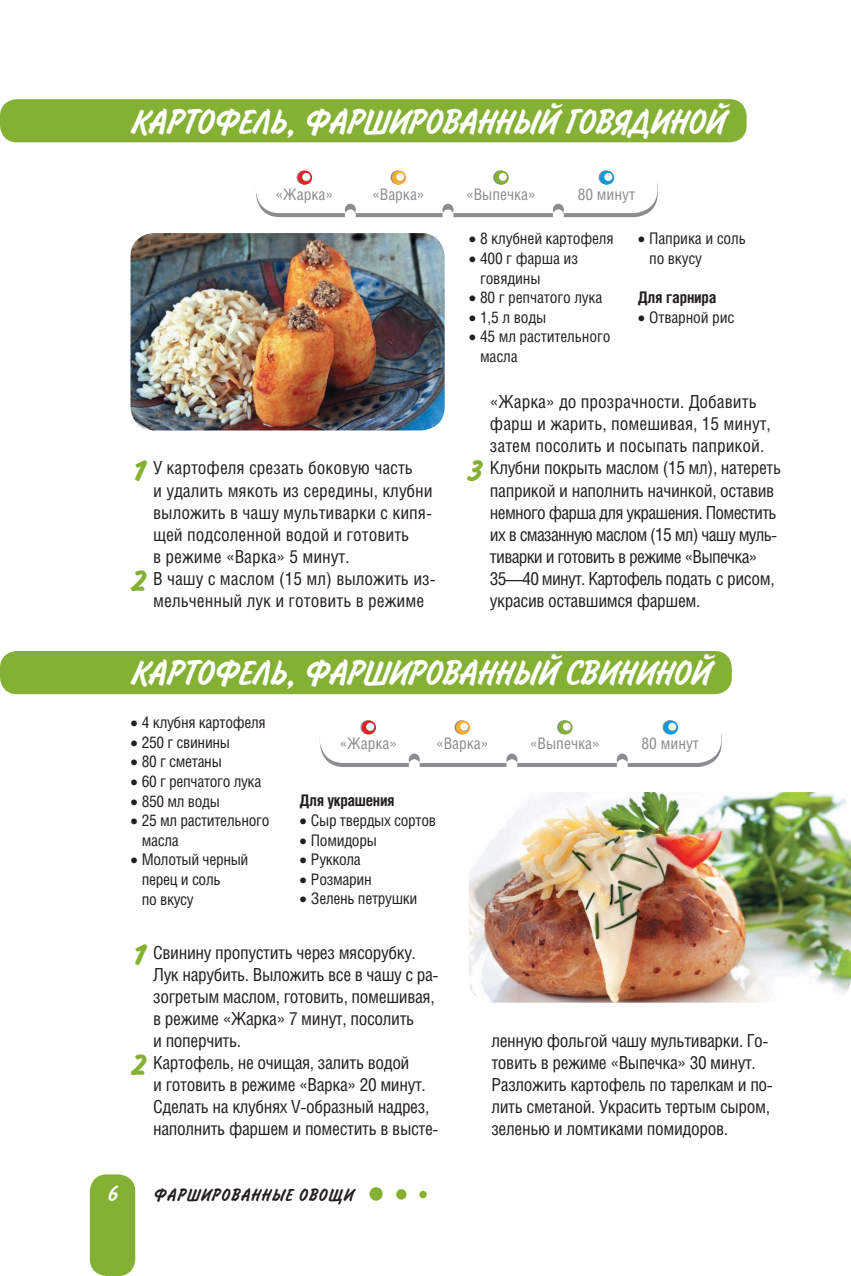
<style>
.page{position:relative;width:851px;height:1276px;background:#fff}
.page>*{position:absolute;margin:0;border:0;box-sizing:border-box;transform-origin:0 0}
.zag_2{font:36px "Inform";letter-spacing:-.01em;color:#fff}
.koloncifra{font:22px "Inform";color:#fff}
.t1{font:18px/22px "Helios Cond";letter-spacing:-.02em;color:#231f20}
.t2{font:18px/22px "Helios Cond";color:#231f20}
.t3{font:18px/22px "Helios Cond";letter-spacing:-.04em;color:#231f20}
.koloncifra-2{font:18px "Inform";letter-spacing:.06em;color:#231f20}
.t4{font:16px/19.6px "Helios Cond";letter-spacing:-.02em;color:#231f20}
.rejim{font:16px "Helios Cond";color:#8a8c8f}
.ingred{font:700 16px "Helios Cond";letter-spacing:-.02em;color:#231f20}
.s1{font-family:"Inform";font-weight:700;font-size:30px;color:#84b133}
</style>
<div class="page">
<div style="left:90px;top:1174px;width:45px;height:102px;background:#84b133;border-radius:17px"></div>
<svg style="left:369px;top:1187px;width:57px;height:13px"></svg>
<div style="left:320px;top:713px;width:401px;height:54px;background:#8a8c8f;border-radius:24px"></div>
<div style="left:319px;top:708px;width:402px;height:55px;background:#fff;border-radius:24px"></div>
<svg style="left:454px;top:720px;width:14px;height:14px"></svg>
<svg style="left:456px;top:720px;width:14px;height:14px"></svg>
<div style="left:460px;top:723px;width:8px;height:7px;background:#fff;border-radius:50%"></div>
<svg style="left:557px;top:720px;width:14px;height:14px"></svg>
<svg style="left:558px;top:720px;width:14px;height:14px"></svg>
<svg style="left:562px;top:723px;width:9px;height:8px"></svg>
<div style="left:562px;top:723px;width:8px;height:7px;background:#fff;border-radius:50%"></div>
<svg style="left:360px;top:720px;width:14px;height:14px"></svg>
<svg style="left:362px;top:720px;width:14px;height:14px"></svg>
<div style="left:366px;top:723px;width:8px;height:7px;background:#fff;border-radius:50%"></div>
<svg style="left:662px;top:720px;width:14px;height:14px"></svg>
<svg style="left:664px;top:720px;width:14px;height:14px"></svg>
<div style="left:668px;top:723px;width:8px;height:7px;background:#fff;border-radius:50%"></div>
<svg style="left:408px;top:753px;width:11px;height:12px"></svg>
<div style="left:408px;top:759px;width:11px;height:12px;background:#fff;border-radius:50%"></div>
<div style="left:506px;top:753px;width:11px;height:12px;background:#8a8c8f;border-radius:50%"></div>
<div style="left:506px;top:759px;width:11px;height:12px;background:#fff;border-radius:50%"></div>
<svg style="left:616px;top:753px;width:11px;height:12px"></svg>
<div style="left:616px;top:759px;width:11px;height:12px;background:#fff;border-radius:50%"></div>
<div style="left:0;top:99px;width:746px;height:43px;background:#84b133;border-radius:17px"></div>
<img style="left:130px;top:233px;width:314px;height:197px">
<img style="left:468px;top:792px;width:382px;height:210px">
<div style="left:0;top:651px;width:731px;height:43px;background:#84b133;border-radius:17px"></div>
<div style="left:256px;top:163px;width:401px;height:54px;background:linear-gradient(to right,#909295,#959799);border-radius:24px"></div>
<div style="left:255px;top:159px;width:402px;height:54px;background:#fff;border-radius:24px"></div>
<svg style="left:390px;top:170px;width:14px;height:14px"></svg>
<svg style="left:392px;top:171px;width:14px;height:14px"></svg>
<div style="left:396px;top:173px;width:8px;height:8px;background:#fff;border-radius:50%"></div>
<svg style="left:493px;top:170px;width:14px;height:14px"></svg>
<svg style="left:494px;top:171px;width:14px;height:14px"></svg>
<div style="left:499px;top:173px;width:8px;height:8px;background:#e8e8e9;border-radius:50%"></div>
<div style="left:499px;top:173px;width:7px;height:8px;background:#fff;border-radius:50%"></div>
<svg style="left:296px;top:170px;width:14px;height:14px"></svg>
<svg style="left:298px;top:171px;width:14px;height:14px"></svg>
<div style="left:302px;top:173px;width:8px;height:8px;background:#fff;border-radius:50%"></div>
<svg style="left:598px;top:170px;width:14px;height:14px"></svg>
<svg style="left:600px;top:171px;width:14px;height:14px"></svg>
<div style="left:604px;top:173px;width:8px;height:8px;background:#fff;border-radius:50%"></div>
<div style="left:345px;top:204px;width:11px;height:12px;background:#8a8c8f;border-radius:50%"></div>
<div style="left:345px;top:209px;width:11px;height:12px;background:#fff;border-radius:50%"></div>
<div style="left:442px;top:204px;width:11px;height:12px;background:#8a8c8f;border-radius:50%"></div>
<div style="left:442px;top:209px;width:11px;height:12px;background:#fff;border-radius:50%"></div>
<div style="left:552px;top:204px;width:11px;height:12px;background:#8a8c8f;border-radius:50%"></div>
<div style="left:552px;top:209px;width:11px;height:12px;background:#fff;border-radius:50%"></div>
<p class="zag_2" style="left:131px;top:101px;width:595px">КАРТОФЕЛЬ, ФАРШИРОВАННЫЙ ГОВЯДИНОЙ</p>
<p class="rejim" style="left:275px;top:184px;width:59px">«Жарка»</p>
<p class="rejim" style="left:372px;top:184px;width:54px">«Варка»</p>
<p class="rejim" style="left:466px;top:184px;width:71px">«Выпечка»</p>
<p class="rejim" style="left:577px;top:184px;width:59px">80 минут</p>
<p class="t2" style="left:153px;top:457px;width:281px;text-indent:-23px"><span class="s1">1</span> У картофеля срезать боковую часть<br>и удалить мякоть из середины, клубни выложить в чашу мультиварки с кипя&shy;щей подсоленной водой и готовить<br>в режиме «Варка» 5 минут.</p>
<p class="t2" style="left:153px;top:567px;width:284px;text-indent:-23px"><span class="s1">2</span> В чашу с маслом (15 мл) выложить из&shy;мельченный лук и готовить в режиме</p>
<p class="t4" style="left:468px;top:229px;width:147px">• 8 клубней картофеля</p>
<p class="t4" style="left:480px;top:248px;width:99px;text-indent:-11px">• 400 г фарша из говядины</p>
<p class="t4" style="left:468px;top:287px;width:135px">• 80 г репчатого лука</p>
<p class="t4" style="left:468px;top:307px;width:79px">• 1,5 л воды</p>
<p class="t4" style="left:480px;top:327px;width:132px;text-indent:-11px">• 45 мл растительного масла</p>
<p class="t4" style="left:649px;top:229px;width:98px;text-indent:-11px">• Паприка и соль по вкусу</p>
<p class="ingred" style="left:637px;top:288px;width:80px">Для гарнира</p>
<p class="t4" style="left:637px;top:307px;width:98px">• Отварной рис</p>
<p class="t2" style="left:490px;top:391px;width:282px">«Жарка» до прозрачности. Добавить фарш и жарить, помешивая, 15 минут, затем посолить и посыпать паприкой.</p>
<p class="t3" style="left:490px;top:457px;width:293px;text-indent:-23px"><span class="s1">3</span> Клубни покрыть маслом (15 мл), натереть паприкой и наполнить начинкой, оставив немного фарша для украшения. Поместить их в смазанную маслом (15 мл) чашу муль&shy;тиварки и готовить в режиме «Выпечка» 35—40 минут. Картофель подать с рисом, украсив оставшимся фаршем.</p>
<p class="zag_2" style="left:131px;top:652px;width:580px">КАРТОФЕЛЬ, ФАРШИРОВАННЫЙ СВИНИНОЙ</p>
<p class="t4" style="left:130px;top:712px;width:137px">• 4 клубня картофеля</p>
<p class="t4" style="left:130px;top:732px;width:101px">• 250 г свинины</p>
<p class="t4" style="left:130px;top:751px;width:93px">• 80 г сметаны</p>
<p class="t4" style="left:130px;top:771px;width:132px">• 60 г репчатого лука</p>
<p class="t4" style="left:130px;top:790px;width:91px">• 850 мл воды</p>
<p class="t4" style="left:142px;top:810px;width:129px;text-indent:-11px">• 25 мл растительного масла</p>
<p class="t4" style="left:142px;top:849px;width:108px;text-indent:-11px">• Молотый черный перец и соль<br>по вкусу</p>
<p class="rejim" style="left:339px;top:734px;width:59px">«Жарка»</p>
<p class="rejim" style="left:436px;top:734px;width:54px">«Варка»</p>
<p class="rejim" style="left:530px;top:734px;width:71px">«Выпечка»</p>
<p class="rejim" style="left:641px;top:734px;width:59px">80 минут</p>
<p class="ingred" style="left:299px;top:791px;width:97px">Для украшения</p>
<p class="t4" style="left:299px;top:810px;width:138px">• Сыр твердых сортов</p>
<p class="t4" style="left:299px;top:830px;width:79px">• Помидоры</p>
<p class="t4" style="left:299px;top:849px;width:63px">• Руккола</p>
<p class="t4" style="left:299px;top:869px;width:74px">• Розмарин</p>
<p class="t4" style="left:299px;top:888px;width:119px">• Зелень петрушки</p>
<p class="t1" style="left:153px;top:941px;width:287px;text-indent:-23px"><span class="s1">1</span> Свинину пропустить через мясорубку.<br>Лук нарубить. Выложить все в чашу с ра&shy;зогретым маслом, готовить, помешивая, в режиме «Жарка» 7 минут, посолить<br>и поперчить.</p>
<p class="t1" style="left:153px;top:1051px;width:287px;text-indent:-23px"><span class="s1">2</span> Картофель, не очищая, залить водой<br>и готовить в режиме «Варка» 20 минут.<br>Сделать на клубнях V-образный надрез, наполнить фаршем и поместить в высте-</p>
<p class="koloncifra" style="left:107px;top:1180px;width:12px">6</p>
<p class="koloncifra-2" style="left:153px;top:1184px;width:201px">ФАРШИРОВАННЫЕ ОВОЩИ</p>
<p class="t1" style="left:491px;top:1029px;width:283px">ленную фольгой чашу мультиварки. Го&shy;товить в режиме «Выпечка» 30 минут.<br>Разложить картофель по тарелкам и по&shy;лить сметаной. Украсить тертым сыром, зеленью и ломтиками помидоров.</p>
</div>
